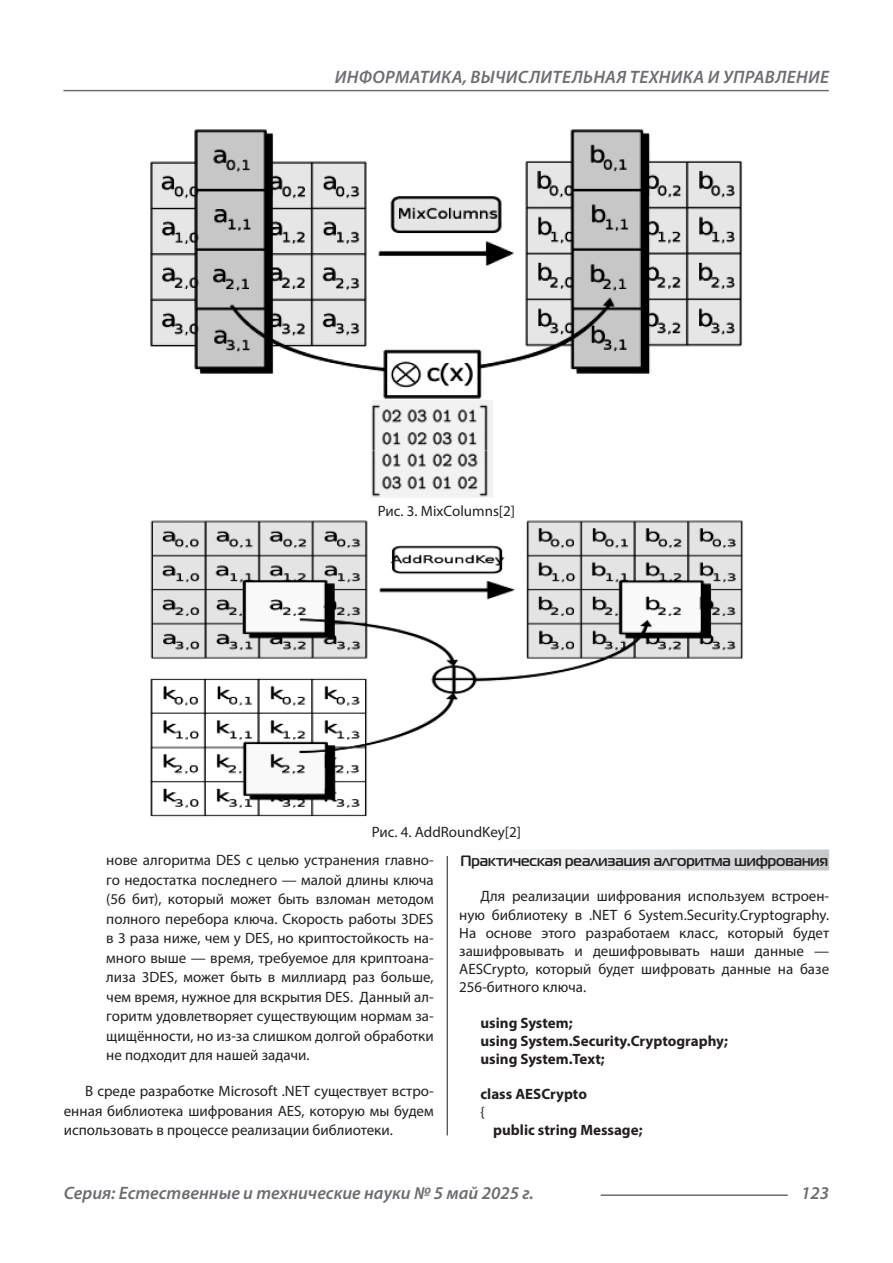
<style>
.page{position:relative;width:893px;height:1263px;background:#fff}
.page>*{position:absolute;margin:0;border:0;box-sizing:border-box;transform-origin:0 0}
.t1{font:italic 600 18px "Myriad Pro";letter-spacing:.02em;color:#6c6d70}
.t2{font:italic 600 18px "Myriad Pro";color:#6c6d70}
.t3{font:15px/19.5px "Myriad Pro";color:#231f20;text-align:justify}
.t4{font:700 15px/18.1px "Myriad Pro";color:#231f20}
.t5{font:700 15px "Magistral C";color:#231f20}
</style>
<div class="page">
<hr style="left:447px;top:128px;width:1px;height:1007px;background:#231f20">
<hr style="left:63px;top:90px;width:766px;height:1px;background:#6c6d70">
<hr style="left:601px;top:1194px;width:187px;height:2px;background:#6c6d70">
<div style="left:459px;top:849px;width:370px;height:21px;background:linear-gradient(to right,#fefeff,#c6c8ca)"></div>
<div style="left:443px;top:837px;width:10px;height:19px;background:#fff"></div>
<img style="left:150px;top:128px;width:593px;height:370px">
<img style="left:150px;top:519px;width:593px;height:300px">
<p class="t1" style="left:335px;top:66px;width:485px">Информатика, вычислительная техника и управление</p>
<p class="t3" style="left:378px;top:501px;width:139px">Рис. 3. MixColumns[2]</p>
<p class="t3" style="left:372px;top:822px;width:151px">Рис. 4. AddRoundKey[2]</p>
<p class="t3" style="left:106px;top:850px;width:329px">нове алгоритма DES с целью устранения главно&shy;го недостатка последнего — малой длины ключа (56 бит), который может быть взломан методом полного перебора ключа. Скорость работы 3DES в 3 раза ниже, чем у DES, но криптостойкость на&shy;много выше — время, требуемое для криптоана&shy;лиза 3DES, может быть в миллиард раз больше, чем время, нужное для вскрытия DES. Данный ал&shy;горитм удовлетворяет существующим нормам за&shy;щищённости, но из-за слишком долгой обработки не подходит для нашей задачи.</p>
<p class="t3" style="left:64px;top:1081px;width:371px;text-indent:21px">В среде разработке Microsoft .NET существует встро&shy;енная библиотека шифрования AES, которую мы будем использовать в процессе реализации библиотеки.</p>
<p class="t5" style="left:460px;top:852px;width:369px">Практическая реализация алгоритма шифрования</p>
<p class="t3" style="left:459px;top:887px;width:371px;line-height:18.1px;text-indent:21px">Для реализации шифрования используем встроен&shy;ную библиотеку в .NET 6 System.Security.Cryptography.<br>На основе этого разработаем класс, который будет зашифровывать и дешифровывать наши данные — AESCrypto, который будет шифровать данные на базе 256-битного ключа.</p>
<p class="t4" style="left:480px;top:1013px;width:249px">using System;<br>using System.Security.Cryptography; using System.Text;</p>
<p class="t4" style="left:480px;top:1084px;width:108px">class AESCrypto</p>
<p class="t3" style="left:480px;top:1102px;width:6px">{</p>
<p class="t4" style="left:493px;top:1121px;width:151px">public string Message;</p>
<p class="t2" style="left:64px;top:1182px;width:471px">Серия: Естественные и технические науки № 5 май 2025 г.</p>
<p class="t1" style="left:801px;top:1182px;width:30px">123</p>
</div>
